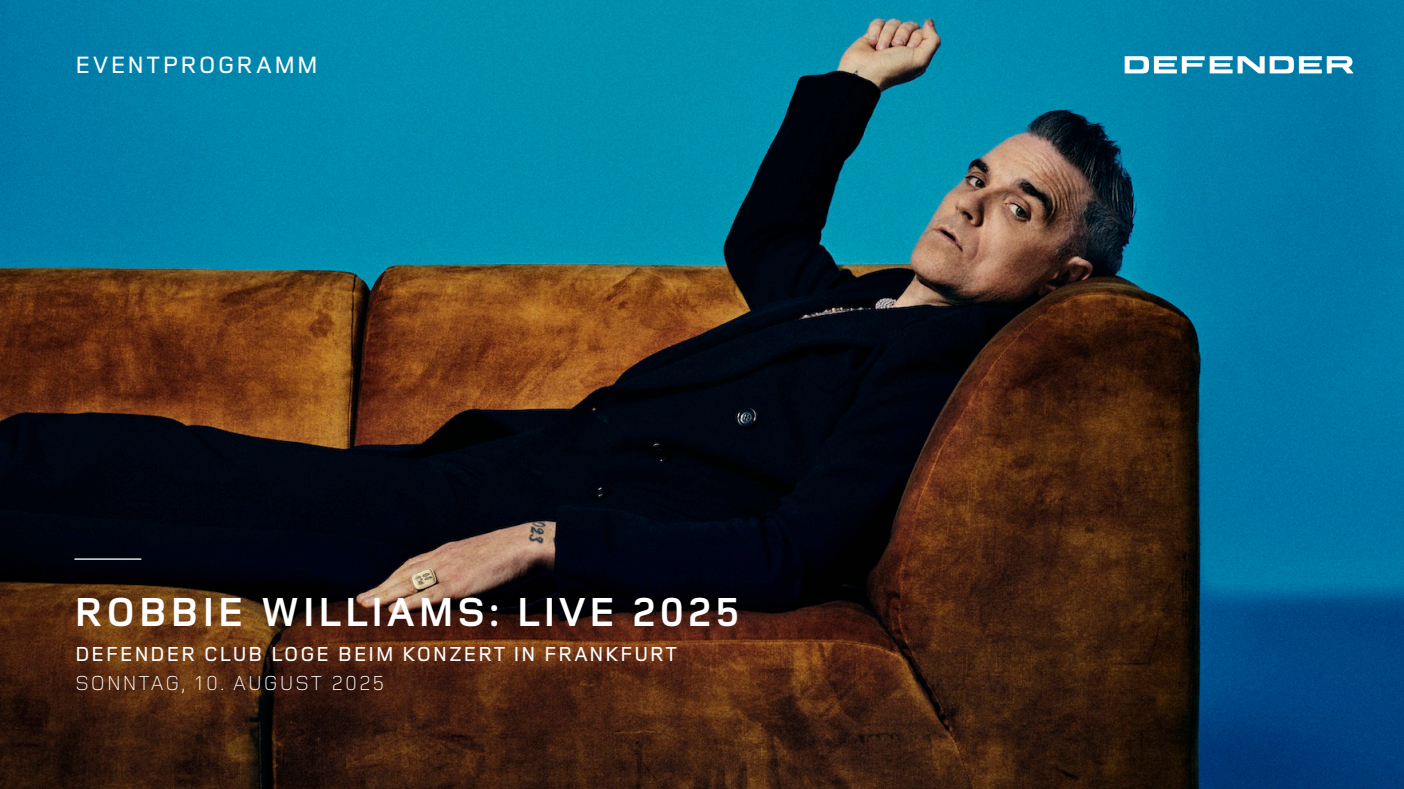
<style>
.page{position:relative;width:1404px;height:789px;background:#fff}
.page>*{position:absolute;margin:0;border:0;box-sizing:border-box;transform-origin:0 0}
.t1{font:700 42px "Land Rover Wide";color:#fff}
.t2{font:500 24.5px "Land Rover Wide";letter-spacing:.015em;color:#fff}
.t3{font:500 21px "Land Rover Wide";color:#fff}
.t4{font:300 21px "Land Rover Wide";color:#fff}
</style>
<div class="page">
<img style="left:0;top:0;width:1404px;height:789px">
<hr style="left:74px;top:558px;width:67px;height:2px;background:#fff">
<svg style="left:1125px;top:56px;width:229px;height:17px"></svg>
<p class="t2" style="left:74px;top:48px;width:246px">EVENTPROGRAMM</p>
<p class="t1" style="left:73px;top:584px;width:671px">ROBBIE WILLIAMS: LIVE 2025</p>
<p class="t3" style="left:74px;top:639px;width:605px">DEFENDER CLUB LOGE BEIM KONZERT IN FRANKFURT</p>
<p class="t4" style="left:74px;top:668px;width:313px">SONNTAG, 10. AUGUST 2025</p>
</div>
